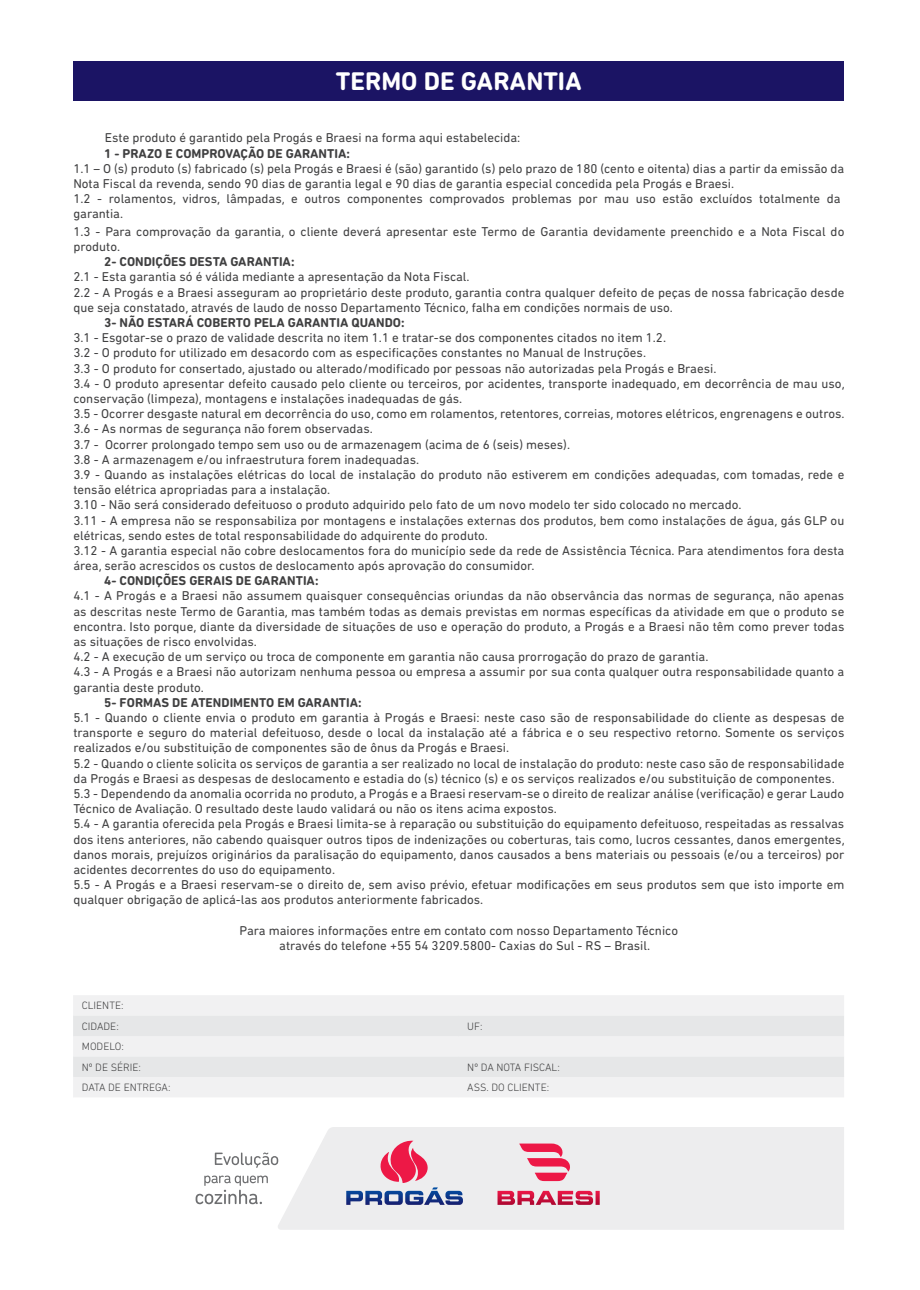
<style>
.page{position:relative;width:920px;height:1290px;background:#fff}
.page>*{position:absolute;margin:0;border:0;box-sizing:border-box;transform-origin:0 0}
.t1{font:700 26.1px "DIN Next Rounded LT Pro";color:#fff}
.t2{font:13.05px/15.1px "DIN Next Rounded LT Pro";color:#404041}
.t3{font:700 13.05px "DIN Next Rounded LT Pro";color:#404041}
.t4{font:300 10.8px/20.4px "DIN Next Rounded LT Pro";color:#404041}
</style>
<div class="page">
<div style="left:73px;top:61px;width:771px;height:40px;background:#1b1464"></div>
<div style="left:73px;top:995px;width:771px;height:102px;background:#f1f1f2"></div>
<div style="left:73px;top:1015px;width:771px;height:21px;background:#e6e7e8"></div>
<div style="left:73px;top:1056px;width:771px;height:21px;background:#e6e7e8"></div>
<div style="left:278px;top:1127px;width:566px;height:103px;background:#ededee"></div>
<svg style="left:215px;top:1152px;width:63px;height:16px"></svg>
<svg style="left:196px;top:1175px;width:72px;height:29px"></svg>
<svg style="left:497px;top:1191px;width:103px;height:14px"></svg>
<svg style="left:519px;top:1143px;width:51px;height:38px;background:#ed899f"></svg>
<svg style="left:346px;top:1140px;width:117px;height:65px;background:#ceb2c5"></svg>
<h1 class="t1" style="left:336px;top:71px;width:248px">TERMO DE GARANTIA</h1>
<p class="t2" style="left:105px;top:132px;width:417px">Este produto é garantido pela Progás e Braesi na forma aqui estabelecida:</p>
<p class="t3" style="left:104px;top:148px;width:247px">1 - PRAZO E COMPROVAÇÃO DE GARANTIA:</p>
<p class="t2" style="left:73px;top:162px;width:772px">1.1 – O (s) produto (s) fabricado (s) pela Progás e Braesi é (são) garantido (s) pelo prazo de 180 (cento e oitenta) dias a partir da emissão da<br>Nota Fiscal da revenda, sendo 90 dias de garantia legal e 90 dias de garantia especial concedida pela Progás e Braesi.</p>
<p class="t2" style="left:73px;top:206px;width:772px;line-height:17.4px">garantia.<br>1.3 - Para comprovação da garantia, o cliente deverá apresentar este Termo de Garantia devidamente preenchido e a Nota Fiscal do</p>
<p class="t2" style="left:73px;top:240px;width:48px">produto.</p>
<p class="t3" style="left:104px;top:256px;width:192px">2- CONDIÇÕES DESTA GARANTIA:</p>
<p class="t2" style="left:73px;top:271px;width:772px">2.1 - Esta garantia só é válida mediante a apresentação da Nota Fiscal.<br>2.2 - A Progás e a Braesi asseguram ao proprietário deste produto, garantia contra qualquer defeito de peças de nossa fabricação desde que seja constatado, através de laudo de nosso Departamento Técnico, falha em condições normais de uso.</p>
<p class="t3" style="left:104px;top:317px;width:302px">3- NÃO ESTARÁ COBERTO PELA GARANTIA QUANDO:</p>
<p class="t2" style="left:73px;top:331px;width:773px">3.1 - Esgotar-se o prazo de validade descrita no item 1.1 e tratar-se dos componentes citados no item 1.2.<br>3.2 - O produto for utilizado em desacordo com as especificações constantes no Manual de Instruções.<br>3.3 - O produto for consertado, ajustado ou alterado/modificado por pessoas não autorizadas pela Progás e Braesi.<br>3.4 - O produto apresentar defeito causado pelo cliente ou terceiros, por acidentes, transporte inadequado, em decorrência de mau uso, conservação (limpeza), montagens e instalações inadequadas de gás.<br>3.5 - Ocorrer desgaste natural em decorrência do uso, como em rolamentos, retentores, correias, motores elétricos, engrenagens e outros.<br>3.6 - As normas de segurança não forem observadas.<br>3.7 - Ocorrer prolongado tempo sem uso ou de armazenagem (acima de 6 (seis) meses).<br>3.8 - A armazenagem e/ou infraestrutura forem inadequadas.<br>3.9 - Quando as instalações elétricas do local de instalação do produto não estiverem em condições adequadas, com tomadas, rede e tensão elétrica apropriadas para a instalação.<br>3.10 - Não será considerado defeituoso o produto adquirido pelo fato de um novo modelo ter sido colocado no mercado.<br>3.11 - A empresa não se responsabiliza por montagens e instalações externas dos produtos, bem como instalações de água, gás GLP ou elétricas, sendo estes de total responsabilidade do adquirente do produto.<br>3.12 - A garantia especial não cobre deslocamentos fora do município sede da rede de Assistência Técnica. Para atendimentos fora desta área, serão acrescidos os custos de deslocamento após aprovação do consumidor.</p>
<p class="t3" style="left:104px;top:575px;width:216px">4- CONDIÇÕES GERAIS DE GARANTIA:</p>
<p class="t2" style="left:73px;top:590px;width:772px">4.1 - A Progás e a Braesi não assumem quaisquer consequências oriundas da não observância das normas de segurança, não apenas as descritas neste Termo de Garantia, mas também todas as demais previstas em normas específicas da atividade em que o produto se encontra. Isto porque, diante da diversidade de situações de uso e operação do produto, a Progás e a Braesi não têm como prever todas as situações de risco envolvidas.<br>4.2 - A execução de um serviço ou troca de componente em garantia não causa prorrogação do prazo de garantia.<br>4.3 - A Progás e a Braesi não autorizam nenhuma pessoa ou empresa a assumir por sua conta qualquer outra responsabilidade quanto a garantia deste produto.</p>
<p class="t3" style="left:104px;top:697px;width:259px">5- FORMAS DE ATENDIMENTO EM GARANTIA:</p>
<p class="t2" style="left:73px;top:711px;width:773px">5.1 - Quando o cliente envia o produto em garantia à Progás e Braesi: neste caso são de responsabilidade do cliente as despesas de transporte e seguro do material defeituoso, desde o local da instalação até a fábrica e o seu respectivo retorno. Somente os serviços realizados e/ou substituição de componentes são de ônus da Progás e Braesi.<br>5.2 - Quando o cliente solicita os serviços de garantia a ser realizado no local de instalação do produto: neste caso são de responsabilidade da Progás e Braesi as despesas de deslocamento e estadia do (s) técnico (s) e os serviços realizados e/ou substituição de componentes.<br>5.3 - Dependendo da anomalia ocorrida no produto, a Progás e a Braesi reservam-se o direito de realizar análise (verificação) e gerar Laudo Técnico de Avaliação. O resultado deste laudo validará ou não os itens acima expostos.<br>5.4 - A garantia oferecida pela Progás e Braesi limita-se à reparação ou substituição do equipamento defeituoso, respeitadas as ressalvas dos itens anteriores, não cabendo quaisquer outros tipos de indenizações ou coberturas, tais como, lucros cessantes, danos emergentes, danos morais, prejuízos originários da paralisação do equipamento, danos causados a bens materiais ou pessoais (e/ou a terceiros) por acidentes decorrentes do uso do equipamento.<br>5.5 - A Progás e a Braesi reservam-se o direito de, sem aviso prévio, efetuar modificações em seus produtos sem que isto importe em qualquer obrigação de aplicá-las aos produtos anteriormente fabricados.</p>
<p class="t2" style="left:279px;top:924px;width:400px;text-indent:-40px">Para maiores informações entre em contato com nosso Departamento Técnico através do telefone +55 54 3209.5800- Caxias do Sul - RS – Brasil.</p>
<p class="t2" style="left:73px;top:192px;width:769px">1.2 - rolamentos, vidros, lâmpadas, e outros componentes comprovados problemas por mau uso estão excluídos totalmente da</p>
<p class="t4" style="left:82px;top:996px;width:43px">CLIENTE:<br>CIDADE:</p>
<p class="t4" style="left:82px;top:1037px;width:61px">MODELO:<br>Nº DE SÉRIE:</p>
<p class="t4" style="left:467px;top:1017px;width:17px">UF:</p>
<p class="t4" style="left:467px;top:1058px;width:94px">Nº DA NOTA FISCAL:</p>
<p class="t4" style="left:82px;top:1078px;width:90px">DATA DE ENTREGA:</p>
<p class="t4" style="left:467px;top:1078px;width:83px">ASS. DO CLIENTE:</p>
</div>
